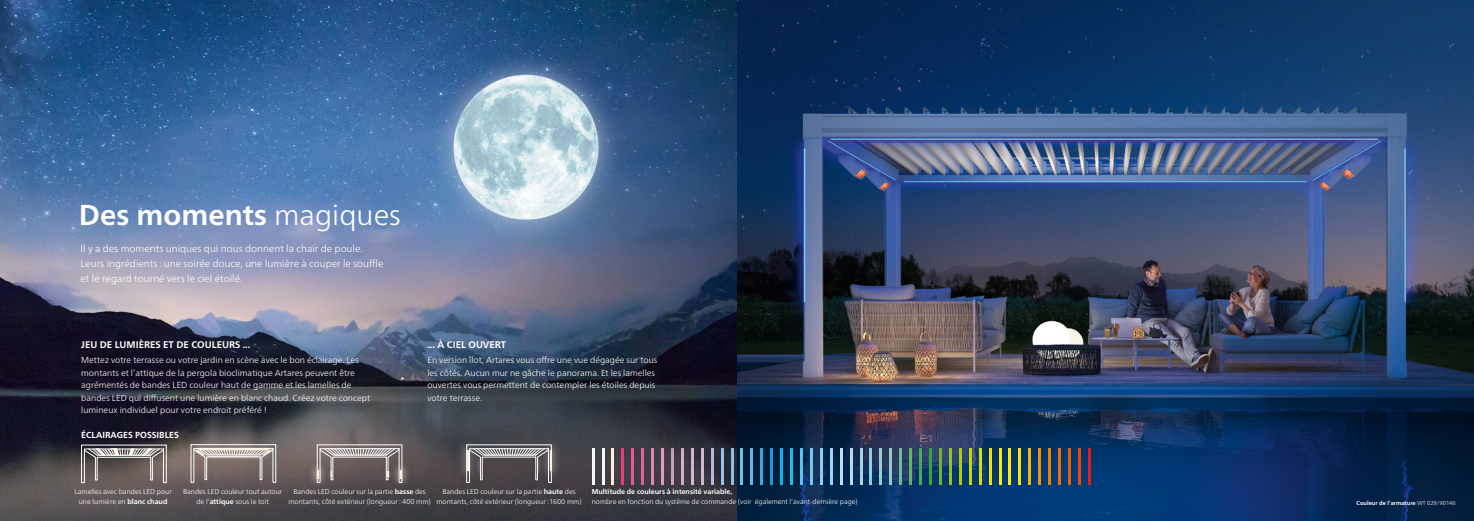
<style>
.page{position:relative;width:1474px;height:521px;background:#fff}
.page>*{position:absolute;margin:0;border:0;box-sizing:border-box;transform-origin:0 0}
.t1{font:700 28.88px "Frutiger Neue LTW1 G";color:#fff}
.t2{font:300 10.06px/14.9px "Frutiger Neue LTW1 G";color:#fff}
.t3{font:700 9.62px "Frutiger Neue LTW1 G";color:#fff}
.t4{font:300 8.75px/12.4px "Frutiger Neue LTW1 G";color:#fff}
.t5{font:700 8.75px "Frutiger Neue LTW1 G";color:#fff}
.t6{font:300 7px/9.3px "Frutiger Neue LTW1 G";color:#fff;text-align:center}
.t7{font:700 7px "Frutiger Neue LTW1 G";color:#fff}
.t8{font:700 5.69px "Frutiger Neue LTW1 G";color:#fff}
.s1{font-weight:300}
.s2{font-weight:700}
</style>
<div class="page">
<img style="left:0;top:0;width:1473px;height:521px">
<hr style="left:601px;top:448px;width:3px;height:37px;background:#f6f6f7">
<hr style="left:592px;top:448px;width:2px;height:37px;background:#f3fafe">
<hr style="left:611px;top:448px;width:3px;height:37px;background:#feefdd">
<hr style="left:621px;top:448px;width:3px;height:37px;background:#e83a80">
<hr style="left:631px;top:448px;width:3px;height:37px;background:#e9579a">
<hr style="left:641px;top:448px;width:3px;height:37px;background:#dc63a2">
<hr style="left:651px;top:448px;width:3px;height:37px;background:#df83b5">
<hr style="left:661px;top:448px;width:2px;height:37px;background:#e897c1">
<hr style="left:671px;top:448px;width:2px;height:37px;background:#d696c3">
<hr style="left:681px;top:448px;width:2px;height:37px;background:#dea7cd">
<hr style="left:691px;top:448px;width:2px;height:37px;background:#d8b1d4">
<hr style="left:701px;top:448px;width:2px;height:37px;background:#d1b5d7">
<hr style="left:711px;top:448px;width:2px;height:37px;background:#bcb5da">
<hr style="left:721px;top:448px;width:2px;height:37px;background:#9cbfe6">
<hr style="left:730px;top:448px;width:3px;height:37px;background:#89c1ea">
<hr style="left:740px;top:448px;width:3px;height:37px;background:#6cbeeb">
<hr style="left:750px;top:448px;width:3px;height:37px;background:#5fb7e7">
<hr style="left:760px;top:448px;width:3px;height:37px;background:#35a9e1">
<hr style="left:770px;top:448px;width:3px;height:37px;background:#199cd8">
<hr style="left:780px;top:448px;width:3px;height:37px;background:#00b6ec">
<hr style="left:790px;top:448px;width:2px;height:37px;background:#1bbcef">
<hr style="left:800px;top:448px;width:2px;height:37px;background:#5bc5f2">
<hr style="left:810px;top:448px;width:2px;height:37px;background:#70caf3">
<hr style="left:820px;top:448px;width:2px;height:37px;background:#85d1f5">
<hr style="left:830px;top:448px;width:2px;height:37px;background:#98d6f7">
<hr style="left:840px;top:448px;width:2px;height:37px;background:#b8e1ee">
<hr style="left:850px;top:448px;width:2px;height:37px;background:#b4dee6">
<hr style="left:859px;top:448px;width:3px;height:37px;background:#a1d7df">
<hr style="left:869px;top:448px;width:3px;height:37px;background:#8cd0dc">
<hr style="left:879px;top:448px;width:3px;height:37px;background:#94d0ca">
<hr style="left:889px;top:448px;width:3px;height:37px;background:#90cdbb">
<hr style="left:899px;top:448px;width:3px;height:37px;background:#6dbd91">
<hr style="left:909px;top:448px;width:3px;height:37px;background:#64b65c">
<hr style="left:919px;top:448px;width:2px;height:37px;background:#43ae51">
<hr style="left:929px;top:448px;width:2px;height:37px;background:#32a936">
<hr style="left:939px;top:448px;width:2px;height:37px;background:#72b729">
<hr style="left:949px;top:448px;width:2px;height:37px;background:#94c11c">
<hr style="left:959px;top:448px;width:2px;height:37px;background:#b4cc08">
<hr style="left:969px;top:448px;width:2px;height:37px;background:#ced600">
<hr style="left:978px;top:448px;width:3px;height:37px;background:#dedc00">
<hr style="left:988px;top:448px;width:3px;height:37px;background:#f0e400">
<hr style="left:998px;top:448px;width:3px;height:37px;background:#fcea00">
<hr style="left:1008px;top:448px;width:3px;height:37px;background:#ffeb00">
<hr style="left:1018px;top:448px;width:3px;height:37px;background:#ffe200">
<hr style="left:1028px;top:448px;width:3px;height:37px;background:#fab600">
<hr style="left:1038px;top:448px;width:2px;height:37px;background:#f39100">
<hr style="left:1048px;top:448px;width:2px;height:37px;background:#f07e00">
<hr style="left:1058px;top:448px;width:2px;height:37px;background:#ed6f00">
<hr style="left:1068px;top:448px;width:2px;height:37px;background:#eb5c05">
<hr style="left:1078px;top:448px;width:2px;height:37px;background:#e8470e">
<hr style="left:1088px;top:448px;width:2px;height:37px;background:#e41c18">
<img style="left:306px;top:459px;width:24px;height:30px">
<img style="left:312px;top:465px;width:5px;height:18px">
<img style="left:389px;top:459px;width:24px;height:30px">
<img style="left:402px;top:465px;width:5px;height:18px">
<svg style="left:317px;top:444px;width:85px;height:39px;background:#877e7d"></svg>
<img style="left:455px;top:438px;width:27px;height:45px">
<img style="left:462px;top:445px;width:4px;height:30px">
<img style="left:536px;top:438px;width:26px;height:45px">
<img style="left:551px;top:445px;width:5px;height:30px">
<svg style="left:466px;top:444px;width:85px;height:39px;background:#736f72"></svg>
<img style="left:192px;top:442px;width:83px;height:2px">
<img style="left:188px;top:443px;width:23px;height:19px">
<img style="left:255px;top:443px;width:24px;height:19px">
<svg style="left:191px;top:444px;width:85px;height:38px;background:#978c89"></svg>
<svg style="left:81px;top:445px;width:86px;height:38px;background:#7d7574"></svg>
<div style="left:62px;top:226px;width:338px;height:76px;background:#577b9b;opacity:.75"></div>
<h1 class="t1" style="left:79px;top:198px;width:323px">Des moments <span class="s1">magiques</span></h1>
<p class="t2" style="left:80px;top:241px;width:304px">Il y a des moments uniques qui nous donnent la chair de poule.<br>Leurs ingrédients : une soirée douce, une lumière à couper le souffle et le regard tourné vers le ciel étoilé.</p>
<p class="t3" style="left:81px;top:339px;width:170px">JEU DE LUMIÈRES ET DE COULEURS ...</p>
<p class="t4" style="left:81px;top:354px;width:290px">Mettez votre terrasse ou votre jardin en scène avec le bon éclairage. Les montants et l’attique de la pergola bioclimatique Artares peuvent être agrémentés de bandes LED couleur haut de gamme et les lamelles de bandes LED qui diffusent une lumière en blanc chaud. Créez votre concept lumineux individuel pour votre endroit préféré !</p>
<p class="t5" style="left:81px;top:430px;width:99px">ÉCLAIRAGES POSSIBLES</p>
<p class="t3" style="left:427px;top:339px;width:80px">... À CIEL OUVERT</p>
<p class="t4" style="left:427px;top:354px;width:231px">En version îlot, Artares vous offre une vue dégagée sur tous les côtés. Aucun mur ne gâche le panorama. Et les lamelles ouvertes vous permettent de contempler les étoiles depuis votre terrasse.</p>
<p class="t6" style="left:74px;top:487px;width:99px">Lamelles avec bandes LED pour une lumière en <span class="s2">blanc chaud</span></p>
<p class="t6" style="left:183px;top:487px;width:101px">Bandes LED couleur tout autour de l’<span class="s2">attique</span> sous le toit</p>
<p class="t6" style="left:288px;top:487px;width:144px">Bandes LED couleur sur la partie <span class="s2">basse</span> des montants, côté extérieur (longueur : 400 mm)</p>
<p class="t6" style="left:436px;top:487px;width:147px">Bandes LED couleur sur la partie <span class="s2">haute</span> des montants, côté extérieur (longueur : 1600 mm)</p>
<p class="t7" style="left:592px;top:488px;width:142px">Multitude de couleurs à intensité variable,</p>
<p class="t6" style="left:592px;top:497px;width:267px">nombre en fonction du système de commande (voir également l’avant-dernière page)</p>
<p class="t8" style="left:1356px;top:500px;width:101px">Couleur de l’armature <span class="s1">WT 029/90146</span></p>
</div>
